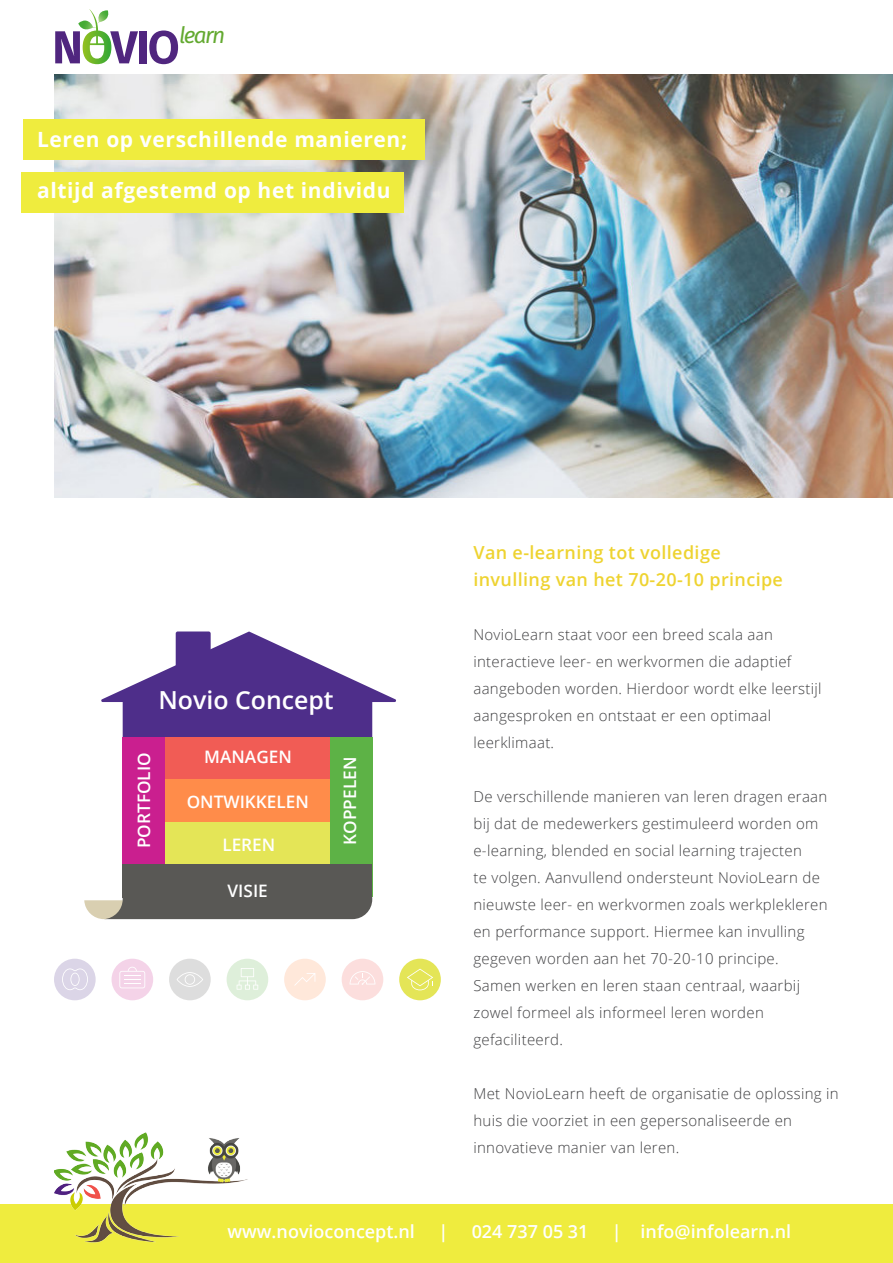
<style>
.page{position:relative;width:893px;height:1263px;background:#fff}
.page>*{position:absolute;margin:0;border:0;box-sizing:border-box;transform-origin:0 0}
.t1{font:600 24.9px "Open Sans";color:#fff}
.t2{font:italic 22.65px "Fira Sans";letter-spacing:-.075em;color:#63a930}
.t3{font:700 21px "Open Sans";letter-spacing:.03em;color:#fff}
.t4{font:600 18px "Open Sans";letter-spacing:.02em;color:#eed330}
.t5{font:600 18px "Open Sans";color:#fff}
.t6{font:600 17.25px "Open Sans";color:#fff}
.t7{font:600 17.1px "Open Sans";color:#fff}
.t8{font:300 15px/27px "Open Sans";letter-spacing:.02em;color:#404042}
</style>
<div class="page">
<img style="left:55px;top:75px;width:838px;height:422px">
<div style="left:0;top:1204px;width:893px;height:59px;background:#efec3e"></div>
<div style="left:139px;top:31px;width:8px;height:32px;background:#50267f"></div>
<svg style="left:149px;top:31px;width:29px;height:33px"></svg>
<svg style="left:55px;top:9px;width:83px;height:55px"></svg>
<div style="left:23px;top:120px;width:401px;height:40px;background:#efec3e"></div>
<div style="left:22px;top:173px;width:382px;height:40px;background:#efec3e"></div>
<div style="left:399px;top:959px;width:42px;height:41px;background:#e4e557;border-radius:50%"></div>
<svg style="left:407px;top:969px;width:26px;height:21px"></svg>
<svg style="left:101px;top:631px;width:295px;height:106px"></svg>
<div style="left:123px;top:737px;width:249px;height:42px;background:#f15c55"></div>
<div style="left:123px;top:779px;width:249px;height:43px;background:#ff8c4a"></div>
<div style="left:123px;top:822px;width:249px;height:42px;background:#e4e557"></div>
<div style="left:330px;top:737px;width:42px;height:160px;background:#5db246"></div>
<div style="left:123px;top:737px;width:42px;height:161px;background:#ca1f8f"></div>
<div style="left:123px;top:864px;width:249px;height:34px;background:#595855"></div>
<svg style="left:84px;top:897px;width:288px;height:22px;background:#6b6a64"></svg>
<div style="left:176px;top:631px;width:35px;height:46px;background:#4e2e8a;border-radius:2px"></div>
<img style="left:55px;top:1132px;width:193px;height:111px">
<svg style="left:54px;top:958px;width:330px;height:43px"></svg>
<p class="t2" style="left:179px;top:18px;width:48px">learn</p>
<p class="t3" style="left:37px;top:125px;width:372px">Leren op verschillende manieren;</p>
<p class="t3" style="left:37px;top:176px;width:355px">altijd afgestemd op het individu</p>
<p class="t1" style="left:158px;top:682px;width:177px">Novio Concept</p>
<p class="t6" style="left:132px;top:848px;width:97px;rotate:-90deg">PORTFOLIO</p>
<p class="t6" style="left:204px;top:745px;width:89px">MANAGEN</p>
<p class="t6" style="left:187px;top:790px;width:124px">ONTWIKKELEN</p>
<p class="t6" style="left:222px;top:833px;width:54px">LEREN</p>
<p class="t7" style="left:228px;top:879px;width:42px">VISIE</p>
<p class="t6" style="left:338px;top:845px;width:89px;rotate:-90deg">KOPPELEN</p>
<p class="t4" style="left:473px;top:540px;width:249px">Van e-learning tot volledige</p>
<p class="t4" style="left:473px;top:567px;width:311px">invulling van het 70-20-10 principe</p>
<p class="t8" style="left:473px;top:621px;width:301px">NovioLearn staat voor een breed scala aan</p>
<p class="t8" style="left:473px;top:648px;width:319px">interactieve leer- en werkvormen die adaptief</p>
<p class="t8" style="left:473px;top:675px;width:350px">aangeboden worden. Hierdoor wordt elke leerstijl aangesproken en ontstaat er een optimaal</p>
<p class="t8" style="left:473px;top:729px;width:82px">leerklimaat.</p>
<p class="t8" style="left:473px;top:783px;width:356px">De verschillende manieren van leren dragen eraan bij dat de medewerkers gestimuleerd worden om e-learning, blended en social learning trajecten<br>te volgen. Aanvullend ondersteunt NovioLearn de nieuwste leer- en werkvormen zoals werkplekleren en performance support. Hiermee kan invulling</p>
<p class="t8" style="left:473px;top:945px;width:307px">gegeven worden aan het 70-20-10 principe.</p>
<p class="t8" style="left:473px;top:972px;width:328px">Samen werken en leren staan centraal, waarbij</p>
<p class="t8" style="left:473px;top:999px;width:292px">zowel formeel als informeel leren worden</p>
<p class="t8" style="left:473px;top:1026px;width:91px">gefaciliteerd.</p>
<p class="t8" style="left:473px;top:1080px;width:367px">Met NovioLearn heeft de organisatie de oplossing in huis die voorziet in een gepersonaliseerde en</p>
<p class="t8" style="left:473px;top:1134px;width:207px">innovatieve manier van leren.</p>
<p class="t5" style="left:227px;top:1219px;width:189px">www.novioconcept.nl</p>
<p class="t5" style="left:438px;top:1219px;width:11px">|</p>
<p class="t5" style="left:472px;top:1219px;width:118px">024 737 05 31</p>
<p class="t5" style="left:612px;top:1219px;width:181px">| info@infolearn.nl</p>
</div>
